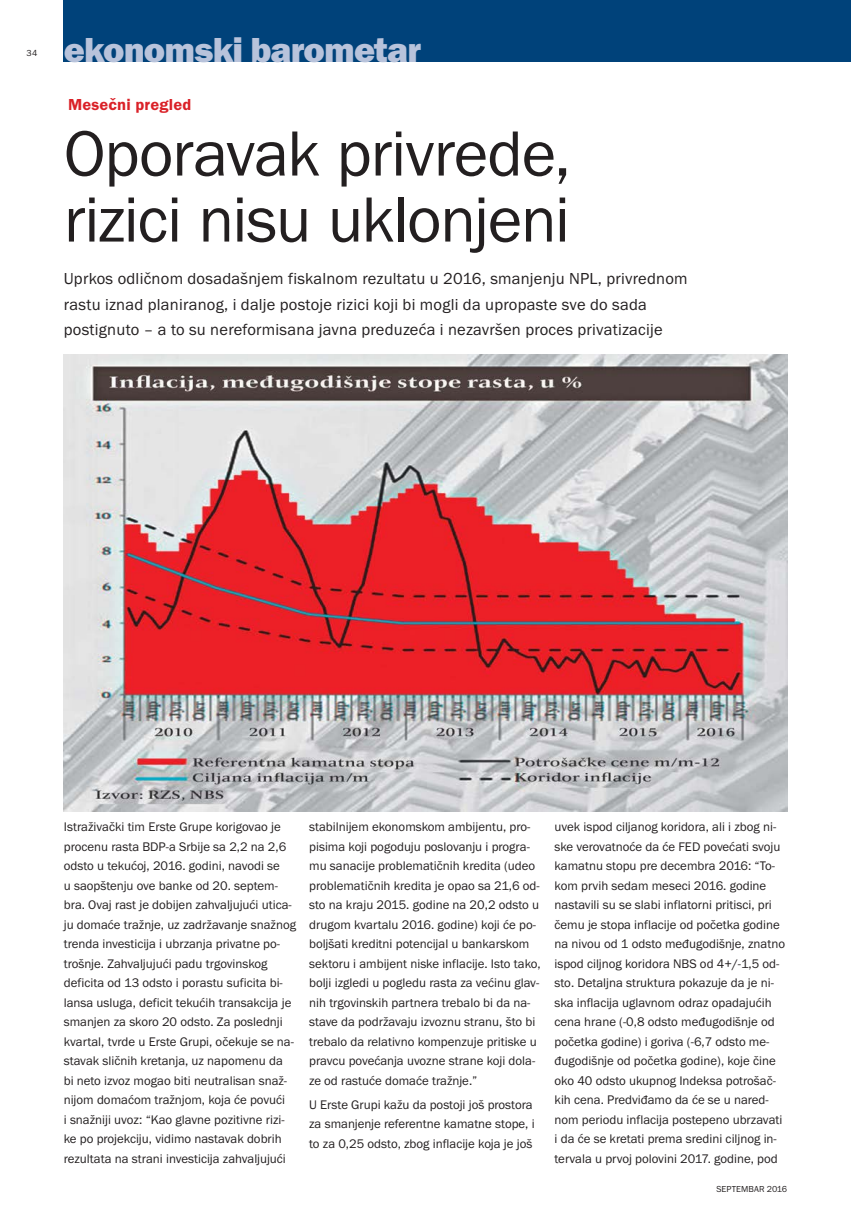
<style>
.page{position:relative;width:851px;height:1212px;background:#fff}
.page>*{position:absolute;margin:0;border:0;box-sizing:border-box;transform-origin:0 0}
.t1{font:66px/66px "Franklin Got Itc TOT Boo";letter-spacing:-.02em;color:#231f20}
.t2{font:36px "Franklin Got Itc TOT Hea";letter-spacing:-.025em;color:#b8c3db}
.t3{font:16.5px/25.5px "Franklin Got Itc TOT Boo";letter-spacing:.015em;color:#231f20}
.t4{font:16.5px "Franklin Got Itc TOT Dem";letter-spacing:.01em;color:#da2128}
.t5{font:12.9px/19.5px "Franklin Got Itc TOT Boo";color:#231f20}
.t6{font:9px "Franklin Got Itc TOT Boo";letter-spacing:.01em;color:#231f20}
</style>
<div class="page">
<div style="left:64px;top:0;width:786px;height:62px;background:#00427a"></div>
<hr style="left:850px;top:0;width:1px;height:62px;background:#00427a">
<img style="left:64px;top:354px;width:723px;height:458px">
<p class="t6" style="left:27px;top:50px;width:12px">34</p>
<p class="t2" style="left:64px;top:38px;width:359px">ekonomski barometar</p>
<p class="t4" style="left:68px;top:99px;width:125px">Mesečni pregled</p>
<p class="t1" style="left:64px;top:124px;width:508px">Oporavak privrede, rizici nisu uklonjeni</p>
<p class="t3" style="left:64px;top:267px;width:625px">Uprkos odličnom dosadašnjem fiskalnom rezultatu u 2016, smanjenju NPL, privrednom rastu iznad planiranog, i dalje postoje rizici koji bi mogli da upropaste sve do sada postignuto – a to su nereformisana javna preduzeća i nezavršen proces privatizacije</p>
<p class="t5" style="left:64px;top:818px;width:234px">Istraživački tim Erste Grupe korigovao je procenu rasta BDP-a Srbije sa 2,2 na 2,6 odsto u tekućoj, 2016. godini, navodi se<br>u saopštenju ove banke od 20. septem&shy;bra. Ovaj rast je dobijen zahvaljujući utica&shy;ju domaće tražnje, uz zadržavanje snažnog trenda investicija i ubrzanja privatne po&shy;trošnje. Zahvaljujući padu trgovinskog deficita od 13 odsto i porastu suficita bi&shy;lansa usluga, deficit tekućih transakcija je smanjen za skoro 20 odsto. Za poslednji kvartal, tvrde u Erste Grupi, očekuje se na&shy;stavak sličnih kretanja, uz napomenu da<br>bi neto izvoz mogao biti neutralisan snaž&shy;nijom domaćom tražnjom, koja će povući<br>i snažniji uvoz: “Kao glavne pozitivne rizi&shy;ke po projekciju, vidimo nastavak dobrih rezultata na strani investicija zahvaljujući</p>
<p class="t5" style="left:309px;top:818px;width:233px">stabilnijem ekonomskom ambijentu, pro&shy;pisima koji pogoduju poslovanju i progra&shy;mu sanacije problematičnih kredita (udeo problematičnih kredita je opao sa 21,6 od&shy;sto na kraju 2015. godine na 20,2 odsto u drugom kvartalu 2016. godine) koji će po&shy;boljšati kreditni potencijal u bankarskom sektoru i ambijent niske inflacije. Isto tako, bolji izgledi u pogledu rasta za većinu glav&shy;nih trgovinskih partnera trebalo bi da na&shy;stave da podržavaju izvoznu stranu, što bi trebalo da relativno kompenzuje pritiske u pravcu povećanja uvozne strane koji dola&shy;ze od rastuće domaće tražnje.”</p>
<p class="t5" style="left:309px;top:1095px;width:227px">U Erste Grupi kažu da postoji još prostora za smanjenje referentne kamatne stope, i to za 0,25 odsto, zbog inflacije koja je još</p>
<p class="t5" style="left:554px;top:818px;width:232px">uvek ispod ciljanog koridora, ali i zbog ni&shy;ske verovatnoće da će FED povećati svoju kamatnu stopu pre decembra 2016: “To&shy;kom prvih sedam meseci 2016. godine nastavili su se slabi inflatorni pritisci, pri čemu je stopa inflacije od početka godine na nivou od 1 odsto međugodišnje, znatno ispod ciljnog koridora NBS od 4+/-1,5 od&shy;sto. Detaljna struktura pokazuje da je ni&shy;ska inflacija uglavnom odraz opadajućih cena hrane (-0,8 odsto međugodišnje od početka godine) i goriva (-6,7 odsto me&shy;đugodišnje od početka godine), koje čine oko 40 odsto ukupnog Indeksa potrošač&shy;kih cena. Predviđamo da će se u nared&shy;nom periodu inflacija postepeno ubrzavati i da će se kretati prema sredini ciljnog in&shy;tervala u prvoj polovini 2017. godine, pod</p>
<p class="t6" style="left:716px;top:1186px;width:72px">SEPTEMBAR 2016</p>
</div>
